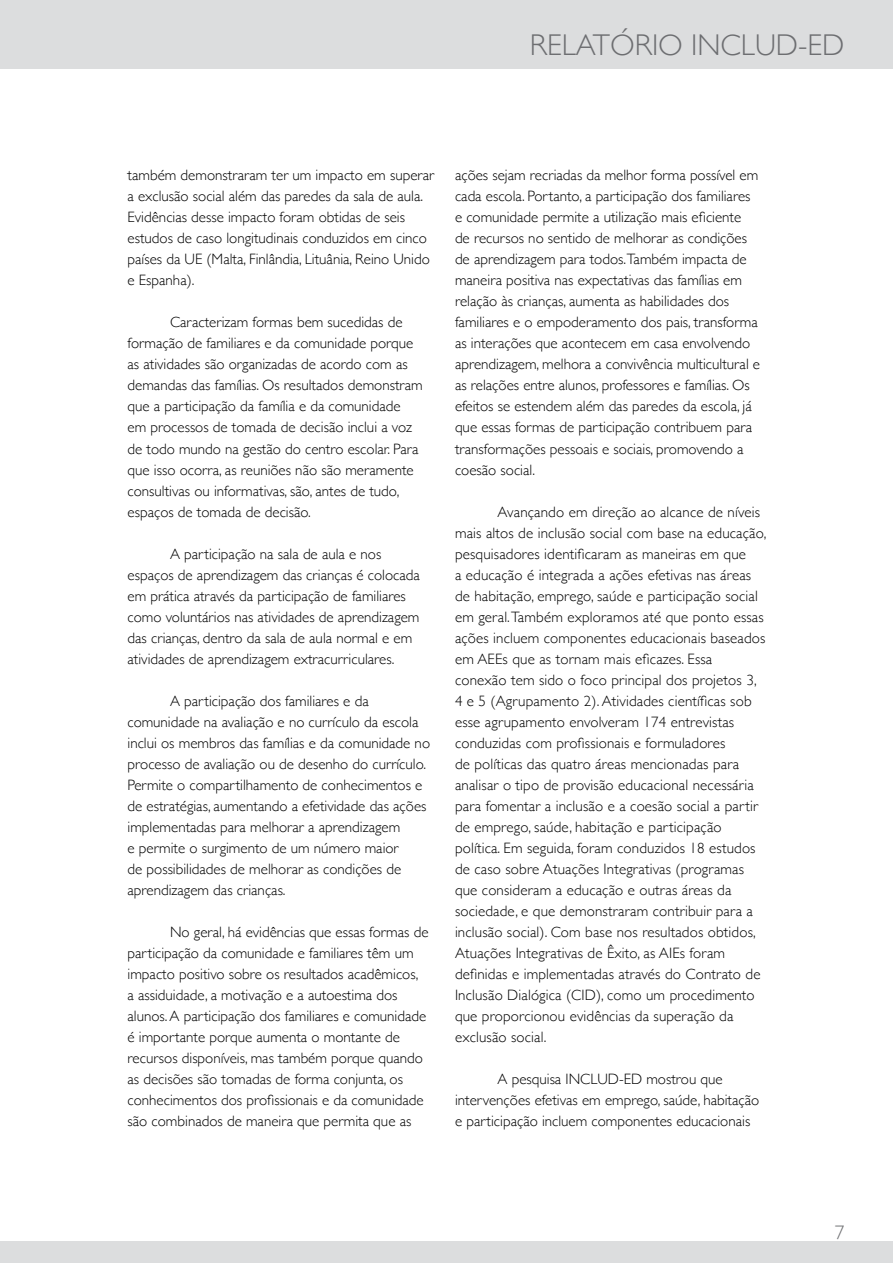
<style>
.page{position:relative;width:893px;height:1263px;background:#fff}
.page>*{position:absolute;margin:0;border:0;box-sizing:border-box;transform-origin:0 0}
.t1{font:300 30px "Gill Sans";color:#6d6e71}
.t2{font:300 19.5px "Gill Sans";color:#6d6e71}
.t3{font:300 15px/21px "Gill Sans";color:#000}
</style>
<div class="page">
<div style="left:0;top:1242px;width:893px;height:21px;background:#dcddde"></div>
<div style="left:0;top:0;width:893px;height:68px;background:#dcddde"></div>
<h1 class="t1" style="left:530px;top:21px;width:316px">RELATÓRIO INCLUD-ED</h1>
<p class="t3" style="left:128px;top:164px;width:308px">também demonstraram ter um impacto em superar a exclusão social além das paredes da sala de aula.<br>Evidências desse impacto foram obtidas de seis estudos de caso longitudinais conduzidos em cinco países da UE (Malta, Finlândia, Lituânia, Reino Unido e Espanha).</p>
<p class="t3" style="left:128px;top:311px;width:297px;text-indent:43px">Caracterizam formas bem sucedidas de formação de familiares e da comunidade porque as atividades são organizadas de acordo com as demandas das famílias. Os resultados demonstram que a participação da família e da comunidade em processos de tomada de decisão inclui a voz de todo mundo na gestão do centro escolar. Para que isso ocorra, as reuniões não são meramente consultivas ou informativas, são, antes de tudo, espaços de tomada de decisão.</p>
<p class="t3" style="left:128px;top:542px;width:294px;text-indent:43px">A participação na sala de aula e nos espaços de aprendizagem das crianças é colocada em prática através da participação de familiares como voluntários nas atividades de aprendizagem das crianças, dentro da sala de aula normal e em atividades de aprendizagem extracurriculares.</p>
<p class="t3" style="left:128px;top:689px;width:304px;text-indent:43px">A participação dos familiares e da comunidade na avaliação e no currículo da escola inclui os membros das famílias e da comunidade no processo de avaliação ou de desenho do currículo.<br>Permite o compartilhamento de conhecimentos e de estratégias, aumentando a efetividade das ações implementadas para melhorar a aprendizagem<br>e permite o surgimento de um número maior<br>de possibilidades de melhorar as condições de aprendizagem das crianças.</p>
<p class="t3" style="left:128px;top:920px;width:302px;text-indent:43px">No geral, há evidências que essas formas de participação da comunidade e familiares têm um impacto positivo sobre os resultados acadêmicos, a assiduidade, a motivação e a autoestima dos alunos. A participação dos familiares e comunidade é importante porque aumenta o montante de recursos disponíveis, mas também porque quando as decisões são tomadas de forma conjunta, os conhecimentos dos profissionais e da comunidade são combinados de maneira que permita que as</p>
<p class="t3" style="left:455px;top:164px;width:307px">ações sejam recriadas da melhor forma possível em cada escola. Portanto, a participação dos familiares e comunidade permite a utilização mais eficiente<br>de recursos no sentido de melhorar as condições de aprendizagem para todos.Também impacta de maneira positiva nas expectativas das famílias em relação às crianças, aumenta as habilidades dos familiares e o empoderamento dos pais, transforma as interações que acontecem em casa envolvendo aprendizagem, melhora a convivência multicultural e as relações entre alunos, professores e famílias. Os efeitos se estendem além das paredes da escola, já que essas formas de participação contribuem para transformações pessoais e sociais, promovendo a coesão social.</p>
<p class="t3" style="left:455px;top:500px;width:313px;text-indent:43px">Avançando em direção ao alcance de níveis mais altos de inclusão social com base na educação, pesquisadores identificaram as maneiras em que<br>a educação é integrada a ações efetivas nas áreas de habitação, emprego, saúde e participação social em geral. Também exploramos até que ponto essas ações incluem componentes educacionais baseados em AEEs que as tornam mais eficazes. Essa conexão tem sido o foco principal dos projetos 3, 4 e 5 (Agrupamento 2). Atividades científicas sob esse agrupamento envolveram 174 entrevistas conduzidas com profissionais e formuladores<br>de políticas das quatro áreas mencionadas para analisar o tipo de provisão educacional necessária para fomentar a inclusão e a coesão social a partir de emprego, saúde, habitação e participação política. Em seguida, foram conduzidos 18 estudos de caso sobre Atuações Integrativas (programas que consideram a educação e outras áreas da sociedade, e que demonstraram contribuir para a inclusão social). Com base nos resultados obtidos, Atuações Integrativas de Êxito, as AIEs foram definidas e implementadas através do Contrato de Inclusão Dialógica (CID), como um procedimento que proporcionou evidências da superação da exclusão social.</p>
<p class="t3" style="left:455px;top:1067px;width:306px;text-indent:43px">A pesquisa INCLUD-ED mostrou que intervenções efetivas em emprego, saúde, habitação e participação incluem componentes educacionais</p>
<h2 class="t2" style="left:835px;top:1217px;width:11px">7</h2>
</div>
